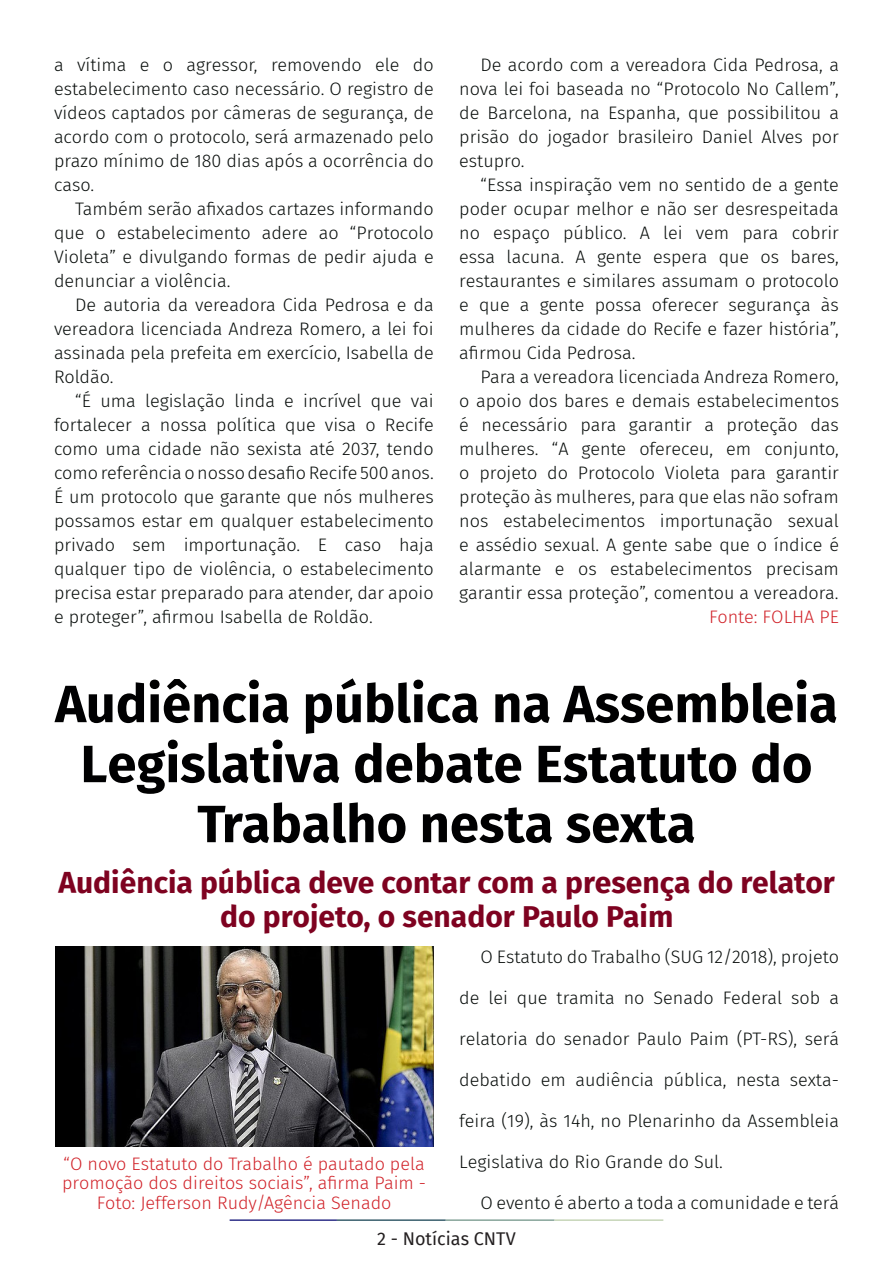
<style>
.page{position:relative;width:893px;height:1263px;background:#fff}
.page>*{position:absolute;margin:0;border:0;box-sizing:border-box;transform-origin:0 0}
.t1{font:700 52.5px/60px "Fira Sans";color:#000001;text-align:center}
.t2{font:700 30px/34.5px "Fira Sans";color:#7e0220;text-align:center}
.t3{font:300 18px/24px "Fira Sans";color:#080d0b;text-align:justify}
.t4{font:300 18px/19.5px "Fira Sans";color:#d1232a;text-align:center}
.t5{font:18px "Fira Sans";color:#231f20}
</style>
<div class="page">
<hr style="left:230px;top:1219px;width:107px;height:2px;background:#2f3088">
<hr style="left:337px;top:1219px;width:109px;height:2px;background:#3a5f6d">
<hr style="left:446px;top:1219px;width:109px;height:2px;background:#87a59a">
<hr style="left:555px;top:1219px;width:108px;height:2px;background:#c6d5b7">
<img style="left:55px;top:946px;width:378px;height:200px">
<p class="t3" style="left:54px;top:52px;width:381px">a vítima e o agressor, removendo ele do estabelecimento caso necessário. O registro de vídeos captados por câmeras de segurança, de acordo com o protocolo, será armazenado pelo prazo mínimo de 180 dias após a ocorrência do caso.</p>
<p class="t3" style="left:54px;top:196px;width:381px;text-indent:21px">Também serão afixados cartazes informando que o estabelecimento adere ao “Protocolo Violeta” e divulgando formas de pedir ajuda e denunciar a violência.</p>
<p class="t3" style="left:54px;top:292px;width:381px;text-indent:21px">De autoria da vereadora Cida Pedrosa e da vereadora licenciada Andreza Romero, a lei foi assinada pela prefeita em exercício, Isabella de Roldão.</p>
<p class="t3" style="left:54px;top:388px;width:381px;text-indent:21px">“É uma legislação linda e incrível que vai fortalecer a nossa política que visa o Recife como uma cidade não sexista até 2037, tendo como referência o nosso desafio Recife 500 anos.<br>É um protocolo que garante que nós mulheres possamos estar em qualquer estabelecimento privado sem importunação. E caso haja qualquer tipo de violência, o estabelecimento precisa estar preparado para atender, dar apoio e proteger”, afirmou Isabella de Roldão.</p>
<p class="t3" style="left:459px;top:52px;width:381px;text-indent:21px">De acordo com a vereadora Cida Pedrosa, a nova lei foi baseada no “Protocolo No Callem”, de Barcelona, na Espanha, que possibilitou a prisão do jogador brasileiro Daniel Alves por estupro.</p>
<p class="t3" style="left:459px;top:172px;width:381px;text-indent:21px">“Essa inspiração vem no sentido de a gente poder ocupar melhor e não ser desrespeitada no espaço público. A lei vem para cobrir essa lacuna. A gente espera que os bares, restaurantes e similares assumam o protocolo e que a gente possa oferecer segurança às mulheres da cidade do Recife e fazer história”, afirmou Cida Pedrosa.</p>
<p class="t3" style="left:459px;top:364px;width:381px;text-indent:21px">Para a vereadora licenciada Andreza Romero, o apoio dos bares e demais estabelecimentos é necessário para garantir a proteção das mulheres. “A gente ofereceu, em conjunto, o projeto do Protocolo Violeta para garantir proteção às mulheres, para que elas não sofram nos estabelecimentos importunação sexual e assédio sexual. A gente sabe que o índice é alarmante e os estabelecimentos precisam garantir essa proteção”, comentou a vereadora.</p>
<p class="t4" style="left:709px;top:607px;width:131px">Fonte: FOLHA PE</p>
<p class="t1" style="left:55px;top:670px;width:784px">Audiência pública na Assembleia<br>Legislativa debate Estatuto do<br>Trabalho nesta sexta</p>
<p class="t2" style="left:59px;top:863px;width:778px">Audiência pública deve contar com a presença do relator do projeto, o senador Paulo Paim</p>
<p class="t4" style="left:62px;top:1154px;width:366px">“O novo Estatuto do Trabalho é pautado pela promoção dos direitos sociais”, afirma Paim -<br>Foto: Jefferson Rudy/Agência Senado</p>
<p class="t3" style="left:480px;top:945px;width:360px">O Estatuto do Trabalho (SUG 12/2018), projeto</p>
<p class="t3" style="left:459px;top:986px;width:381px">de lei que tramita no Senado Federal sob a</p>
<p class="t3" style="left:459px;top:1027px;width:381px">relatoria do senador Paulo Paim (PT-RS), será</p>
<p class="t3" style="left:459px;top:1068px;width:381px">debatido em audiência pública, nesta sexta-</p>
<p class="t3" style="left:459px;top:1108px;width:381px">feira (19), às 14h, no Plenarinho da Assembleia</p>
<p class="t3" style="left:459px;top:1149px;width:265px">Legislativa do Rio Grande do Sul.</p>
<p class="t3" style="left:480px;top:1190px;width:360px">O evento é aberto a toda a comunidade e terá</p>
<p class="t5" style="left:377px;top:1225px;width:140px">2 - Notícias CNTV</p>
</div>
